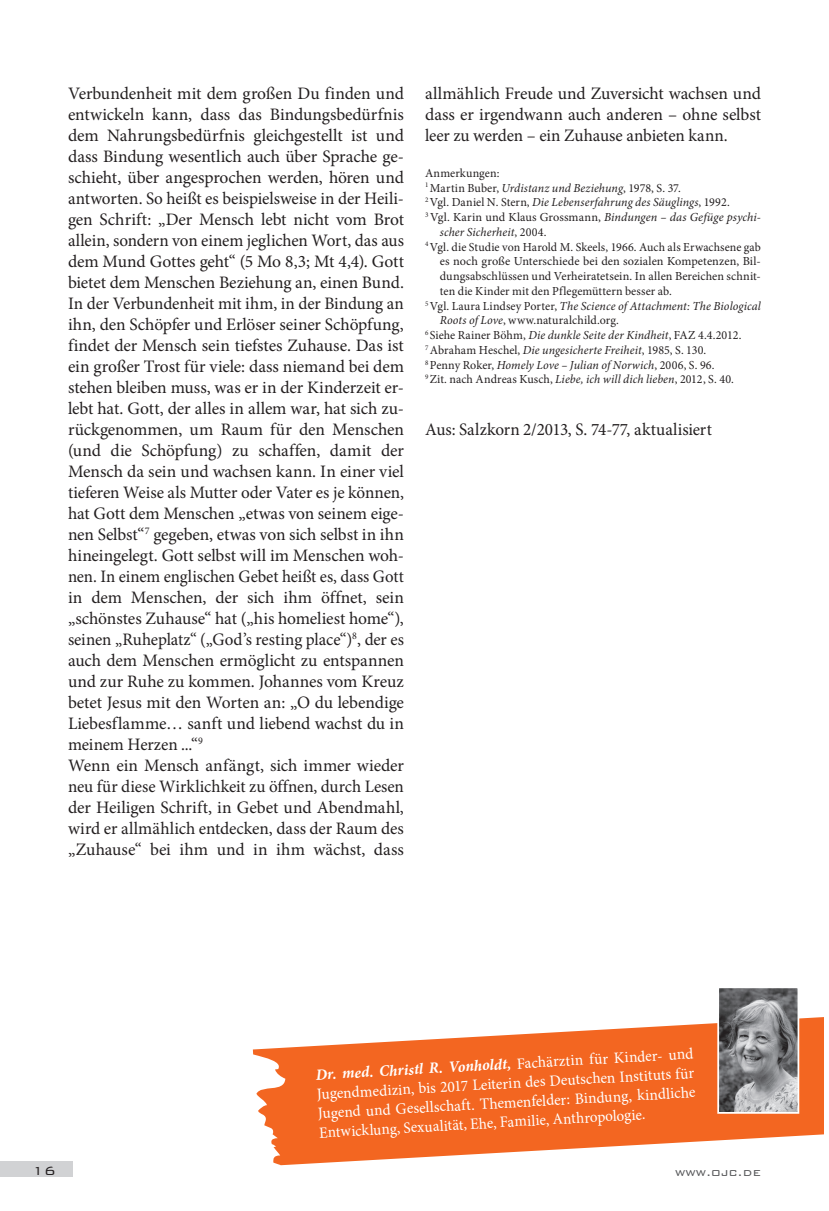
<style>
.page{position:relative;width:829px;height:1211px;background:#fff}
.page>*{position:absolute;margin:0;border:0;box-sizing:border-box;transform-origin:0 0}
.t1{font:17.5px/21px "Minion Pro";letter-spacing:-.005em;color:#231f20}
.t2{font:15.75px/19.1px "Minion Pro";color:#fff;text-align:justify}
.t3{font:300 15.75px "Bank Gothic";color:#231f20}
.t4{font:300 14px "Bank Gothic";color:#57585a}
.t5{font:12.25px "Minion Pro";letter-spacing:.005em;color:#231f20}
.t6{font:italic 12.25px "Minion Pro";letter-spacing:.005em;color:#231f20}
.s1{font-style:italic}
.s2{font-style:normal}
.s3{font-weight:700;font-style:italic}
</style>
<div class="page">
<div style="left:0;top:1161px;width:73px;height:15px;background:#d1d2d4"></div>
<svg style="left:253px;top:1017px;width:570px;height:148px;fill:#f36621"></svg>
<img style="left:720px;top:989px;width:76px;height:121px">
<div style="left:717px;top:986px;width:82px;height:127px;border:2px solid #fff"></div>
<p class="t1" style="left:68px;top:83px;width:337px">Verbundenheit mit dem großen Du finden und entwickeln kann, dass das Bindungsbedürfnis dem Nahrungsbedürfnis gleichgestellt ist und dass Bindung wesentlich auch über Sprache ge&shy;schieht, über angesprochen werden, hören und antworten. So heißt es beispielsweise in der Heili&shy;gen Schrift: „Der Mensch lebt nicht vom Brot allein, sondern von einem jeglichen Wort, das aus dem Mund Gottes geht“ (5 Mo 8,3; Mt 4,4). Gott bietet dem Menschen Beziehung an, einen Bund.<br>In der Verbundenheit mit ihm, in der Bindung an ihn, den Schöpfer und Erlöser seiner Schöpfung, findet der Mensch sein tiefstes Zuhause. Das ist ein großer Trost für viele: dass niemand bei dem stehen bleiben muss, was er in der Kinderzeit er&shy;lebt hat. Gott, der alles in allem war, hat sich zu&shy;rückgenommen, um Raum für den Menschen (und die Schöpfung) zu schaffen, damit der Mensch da sein und wachsen kann. In einer viel tieferen Weise als Mutter oder Vater es je können, hat Gott dem Menschen „etwas von seinem eige&shy;nen Selbst“<sup>7</sup> gegeben, etwas von sich selbst in ihn hineingelegt. Gott selbst will im Menschen woh&shy;nen. In einem englischen Gebet heißt es, dass Gott in dem Menschen, der sich ihm öffnet, sein „schönstes Zuhause“ hat („his homeliest home“), seinen „Ruheplatz“ („God’s resting place“)<sup>8</sup>, der es auch dem Menschen ermöglicht zu entspannen und zur Ruhe zu kommen. Johannes vom Kreuz betet Jesus mit den Worten an: „O du lebendige Liebesflamme… sanft und liebend wachst du in meinem Herzen ...“<sup>9<br></sup>Wenn ein Mensch anfängt, sich immer wieder neu für diese Wirklichkeit zu öffnen, durch Lesen der Heiligen Schrift, in Gebet und Abendmahl, wird er allmählich entdecken, dass der Raum des „Zuhause“ bei ihm und in ihm wächst, dass</p>
<p class="t1" style="left:425px;top:83px;width:337px;text-align:justify">allmählich Freude und Zuversicht wachsen und dass er irgendwann auch anderen – ohne selbst leer zu werden – ein Zuhause anbieten kann.</p>
<p class="t5" style="left:425px;top:165px;width:76px">Anmerkungen:</p>
<p class="t5" style="left:425px;top:179px;width:257px"><sup>1</sup> Martin Buber, <span class="s1">Urdistanz und Beziehung</span>, 1978, S. 37.</p>
<p class="t6" style="left:425px;top:194px;width:306px"><sup>2</sup> <span class="s2">Vgl. Daniel N. Stern,</span> Die Lebenserfahrung des Säuglings<span class="s2">, 1992.</span></p>
<p class="t5" style="left:425px;top:209px;width:337px"><sup>3</sup> Vgl. Karin und Klaus Grossmann, <span class="s1">Bindungen – das Gefüge psychi-</span></p>
<p class="t6" style="left:440px;top:223px;width:108px">scher Sicherheit<span class="s2">, 2004.</span></p>
<p class="t5" style="left:425px;top:238px;width:337px"><sup>4</sup> Vgl. die Studie von Harold M. Skeels, 1966. Auch als Erwachsene gab</p>
<p class="t5" style="left:440px;top:253px;width:322px">es noch große Unterschiede bei den sozialen Kompetenzen, Bil-</p>
<p class="t5" style="left:440px;top:268px;width:322px">dungsabschlüssen und Verheiratetsein. In allen Bereichen schnit-</p>
<p class="t5" style="left:440px;top:283px;width:233px">ten die Kinder mit den Pflegemüttern besser ab.</p>
<p class="t6" style="left:425px;top:297px;width:337px"><sup>5</sup> <span class="s2">Vgl. Laura Lindsey Porter,</span> The Science of Attachment: The Biological</p>
<p class="t5" style="left:440px;top:312px;width:180px"><span class="s1">Roots of Love</span>, www.naturalchild.org.</p>
<p class="t5" style="left:425px;top:327px;width:318px"><sup>6</sup> Siehe Rainer Böhm, <span class="s1">Die dunkle Seite der Kindheit</span>, FAZ 4.4.2012.</p>
<p class="t5" style="left:425px;top:342px;width:283px"><sup>7</sup> Abraham Heschel, <span class="s1">Die ungesicherte Freiheit</span>, 1985, S. 130.</p>
<p class="t6" style="left:425px;top:356px;width:291px"><sup>8</sup> <span class="s2">Penny Roker,</span> Homely Love – Julian of Norwich<span class="s2">, 2006, S. 96.</span></p>
<p class="t5" style="left:425px;top:371px;width:310px"><sup>9</sup> Zit. nach Andreas Kusch, <span class="s1">Liebe, ich will dich lieben</span>, 2012, S. 40.</p>
<p class="t1" style="left:425px;top:419px;width:288px">Aus: Salzkorn 2/2013, S. 74-77, aktualisiert</p>
<p class="t2" style="left:315px;top:1064px;width:379px;rotate:-3deg"><span class="s3">Dr. med. Christl R. Vonholdt,</span> Fachärztin für Kinder- und Jugendmedizin, bis 2017 Leiterin des Deutschen Instituts für Jugend und Gesellschaft. Themenfelder: Bindung, kindliche Entwicklung, Sexualität, Ehe, Familie, Anthropologie.</p>
<p class="t3" style="left:32px;top:1158px;width:25px">16</p>
<p class="t4" style="left:675px;top:1161px;width:87px">www.ojc.de</p>
</div>
